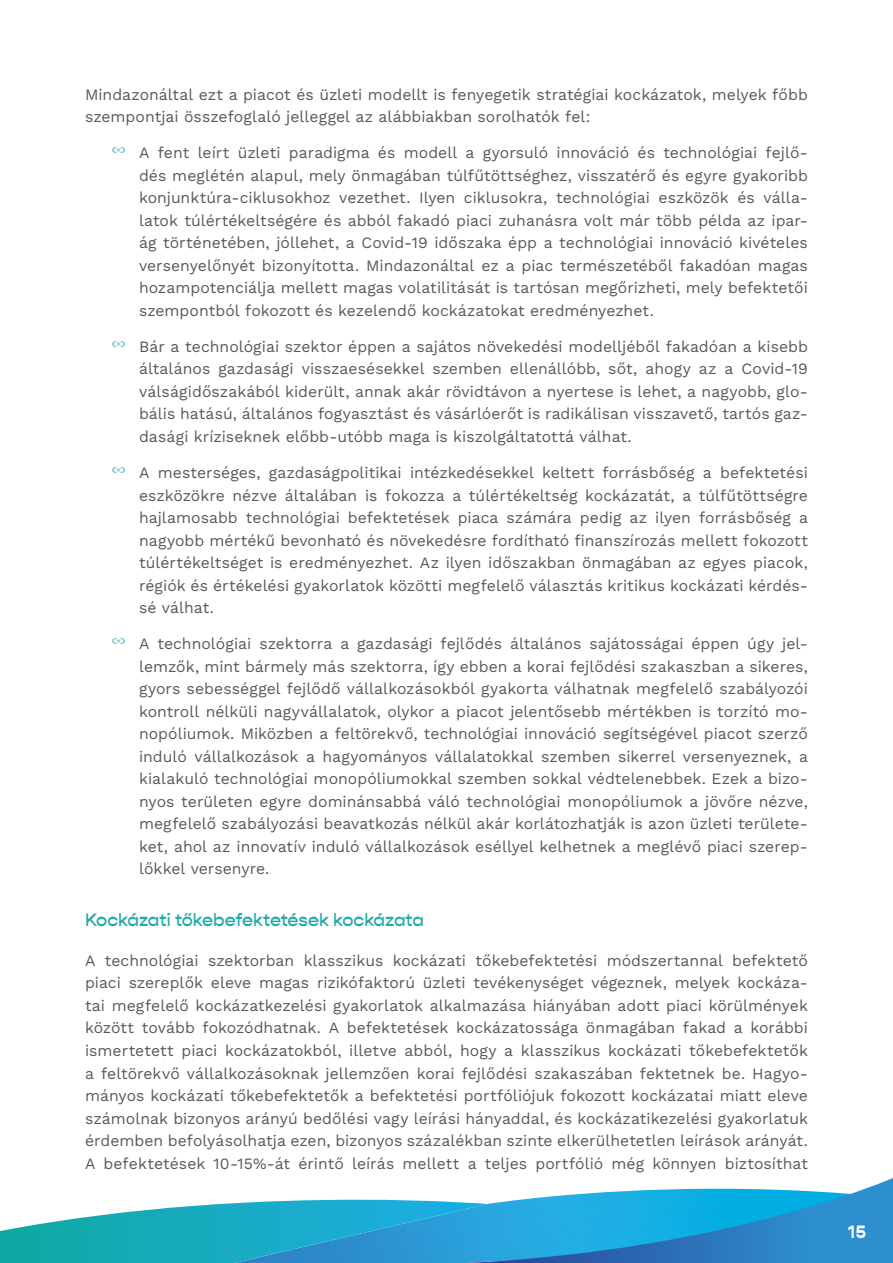
<style>
.page{position:relative;width:893px;height:1263px;background:#fff}
.page>*{position:absolute;margin:0;border:0;box-sizing:border-box;transform-origin:0 0}
.t1{font:500 18px "Gopher";color:#1daaa8}
.t2{font:700 18px "Gopher";color:#fff}
.t3{font:15.75px/22.5px "Work Sans";color:#595959;text-align:justify}
.s1{font-family:"My Font Oxo";font-size:19.5px;color:#1daaa8}
</style>
<div class="page">
<svg style="left:0;top:1178px;width:893px;height:85px"></svg>
<p class="t3" style="left:85px;top:82px;width:724px">Mindazonáltal ezt a piacot és üzleti modellt is fenyegetik stratégiai kockázatok, melyek főbb szempontjai összefoglaló jelleggel az alábbiakban sorolhatók fel:</p>
<p class="t3" style="left:139px;top:141px;width:670px;text-indent:-27px"><span class="s1">o</span> A fent leírt üzleti paradigma és modell a gyorsuló innováció és technológiai fejlő&shy;dés meglétén alapul, mely önmagában túlfűtöttséghez, visszatérő és egyre gyakoribb konjunktúra-ciklusokhoz vezethet. Ilyen ciklusokra, technológiai eszközök és válla&shy;latok túlértékeltségére és abból fakadó piaci zuhanásra volt már több példa az ipar&shy;ág történetében, jóllehet, a Covid-19 időszaka épp a technológiai innováció kivételes versenyelőnyét bizonyította. Mindazonáltal ez a piac természetéből fakadóan magas hozampotenciálja mellett magas volatilitását is tartósan megőrizheti, mely befektetői szempontból fokozott és kezelendő kockázatokat eredményezhet.</p>
<p class="t3" style="left:139px;top:335px;width:670px;text-indent:-27px"><span class="s1">o</span> Bár a technológiai szektor éppen a sajátos növekedési modelljéből fakadóan a kisebb általános gazdasági visszaesésekkel szemben ellenállóbb, sőt, ahogy az a Covid-19 válságidőszakából kiderült, annak akár rövidtávon a nyertese is lehet, a nagyobb, glo&shy;bális hatású, általános fogyasztást és vásárlóerőt is radikálisan visszavető, tartós gaz&shy;dasági kríziseknek előbb-utóbb maga is kiszolgáltatottá válhat.</p>
<p class="t3" style="left:139px;top:461px;width:670px;text-indent:-27px"><span class="s1">o</span> A mesterséges, gazdaságpolitikai intézkedésekkel keltett forrásbőség a befektetési eszközökre nézve általában is fokozza a túlértékeltség kockázatát, a túlfűtöttségre hajlamosabb technológiai befektetések piaca számára pedig az ilyen forrásbőség a nagyobb mértékű bevonható és növekedésre fordítható finanszírozás mellett fokozott túlértékeltséget is eredményezhet. Az ilyen időszakban önmagában az egyes piacok, régiók és értékelési gyakorlatok közötti megfelelő választás kritikus kockázati kérdés&shy;sé válhat.</p>
<p class="t3" style="left:139px;top:632px;width:670px;text-indent:-27px"><span class="s1">o</span> A technológiai szektorra a gazdasági fejlődés általános sajátosságai éppen úgy jel&shy;lemzők, mint bármely más szektorra, így ebben a korai fejlődési szakaszban a sikeres, gyors sebességgel fejlődő vállalkozásokból gyakorta válhatnak megfelelő szabályozói kontroll nélküli nagyvállalatok, olykor a piacot jelentősebb mértékben is torzító mo&shy;nopóliumok. Miközben a feltörekvő, technológiai innováció segítségével piacot szerző induló vállalkozások a hagyományos vállalatokkal szemben sikerrel versenyeznek, a kialakuló technológiai monopóliumokkal szemben sokkal védtelenebbek. Ezek a bizo&shy;nyos területen egyre dominánsabbá váló technológiai monopóliumok a jövőre nézve, megfelelő szabályozási beavatkozás nélkül akár korlátozhatják is azon üzleti területe&shy;ket, ahol az innovatív induló vállalkozások eséllyel kelhetnek a meglévő piaci szerep&shy;lőkkel versenyre.</p>
<p class="t1" style="left:85px;top:910px;width:340px">Kockázati tőkebefektetések kockázata</p>
<p class="t3" style="left:85px;top:949px;width:724px">A technológiai szektorban klasszikus kockázati tőkebefektetési módszertannal befektető piaci szereplők eleve magas rizikófaktorú üzleti tevékenységet végeznek, melyek kockáza&shy;tai megfelelő kockázatkezelési gyakorlatok alkalmazása hiányában adott piaci körülmények között tovább fokozódhatnak. A befektetések kockázatossága önmagában fakad a korábbi ismertetett piaci kockázatokból, illetve abból, hogy a klasszikus kockázati tőkebefektetők a feltörekvő vállalkozásoknak jellemzően korai fejlődési szakaszában fektetnek be. Hagyo&shy;mányos kockázati tőkebefektetők a befektetési portfóliójuk fokozott kockázatai miatt eleve számolnak bizonyos arányú bedőlési vagy leírási hányaddal, és kockázatikezelési gyakorlatuk érdemben befolyásolhatja ezen, bizonyos százalékban szinte elkerülhetetlen leírások arányát.<br>A befektetések 10-15%-át érintő leírás mellett a teljes portfólió még könnyen biztosíthat</p>
<p class="t2" style="left:848px;top:1221px;width:19px">15</p>
</div>
